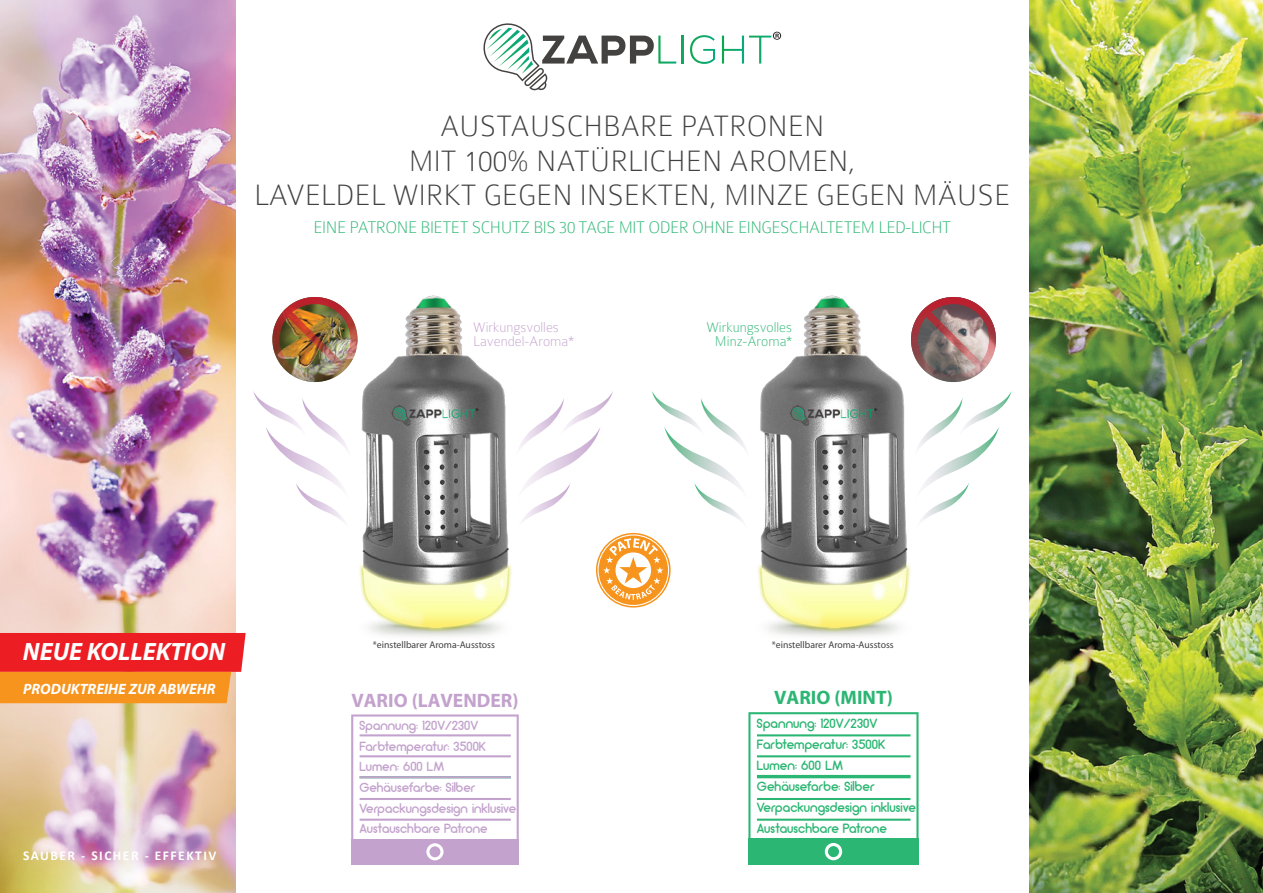
<style>
.page{position:relative;width:1263px;height:893px;background:#fff}
.page>*{position:absolute;margin:0;border:0;box-sizing:border-box;transform-origin:0 0}
.t1{font:100 31.5px/34.5px "Colaborate";color:#414042;text-align:center}
.t2{font:italic 700 25.2px "Myriad Pro";color:#fff}
.t3{font:700 19.5px "Myriad";color:#c3a2cd}
.t4{font:700 19.5px "Myriad";color:#2bb673}
.t5{font:100 18px "Colaborate";letter-spacing:-.025em;color:#2bb673}
.t6{font:100 15px/13.5px "Colaborate";color:#c3a2cd}
.t7{font:100 15px/13.5px "Colaborate";color:#2bb673;text-align:center}
.t8{font:italic 700 15px "Myriad Pro";color:#fff}
.t9{font:13.5px/21px "Arciform";letter-spacing:.005em;color:#2bb673}
.t10{font:700 13.5px "Calibri";letter-spacing:.11em;color:#fff}
.t11{font:13.35px/20.7px "Arciform";letter-spacing:.005em;color:#c3a2cd}
.t12{font:9.75px "Myriad";color:#414042}
</style>
<div class="page">
<img style="left:1029px;top:0;width:234px;height:893px">
<img style="left:0;top:0;width:235px;height:893px">
<svg style="left:483px;top:23px;width:193px;height:68px"></svg>
<hr style="left:681px;top:36px;width:2px;height:28px;background:#0ca756">
<svg style="left:690px;top:35px;width:25px;height:29px"></svg>
<svg style="left:722px;top:32px;width:59px;height:32px"></svg>
<svg style="left:351px;top:714px;width:168px;height:151px"></svg>
<svg style="left:748px;top:712px;width:170px;height:153px"></svg>
<img style="left:116px;top:257px;width:396px;height:380px">
<svg style="left:253px;top:390px;width:98px;height:140px"></svg>
<img style="left:757px;top:257px;width:395px;height:426px">
<svg style="left:914px;top:390px;width:98px;height:140px"></svg>
<img style="left:272px;top:297px;width:85px;height:85px">
<svg style="left:911px;top:297px;width:85px;height:85px"></svg>
<svg style="left:0;top:633px;width:246px;height:70px;background:#f15528"></svg>
<svg style="left:519px;top:391px;width:227px;height:217px"></svg>
<h1 class="t1" style="left:254px;top:109px;width:758px">AUSTAUSCHBARE PATRONEN<br>MIT 100% NATÜRLICHEN AROMEN,<br>LAVELDEL WIRKT GEGEN INSEKTEN, MINZE GEGEN MÄUSE</h1>
<h3 class="t5" style="left:313px;top:218px;width:639px">EINE PATRONE BIETET SCHUTZ BIS 30 TAGE MIT ODER OHNE EINGESCHALTETEM LED-LICHT</h3>
<p class="t6" style="left:473px;top:320px;width:102px">Wirkungsvolles<br>Lavendel-Aroma*</p>
<p class="t7" style="left:706px;top:320px;width:87px">Wirkungsvolles<br>Minz-Aroma*</p>
<h2 class="t2" style="left:23px;top:635px;width:204px">NEUE KOLLEKTION</h2>
<p class="t8" style="left:23px;top:679px;width:194px">PRODUKTREIHE ZUR ABWEHR</p>
<p class="t10" style="left:23px;top:846px;width:195px">SAUBER - SICHER - EFFEKTIV</p>
<p class="t12" style="left:373px;top:640px;width:124px">*einstellbarer Aroma-Ausstoss</p>
<p class="t12" style="left:772px;top:640px;width:124px">*einstellbarer Aroma-Ausstoss</p>
<h3 class="t3" style="left:351px;top:690px;width:169px">VARIO (LAVENDER)</h3>
<p class="t11" style="left:360px;top:715px;width:158px">Spannung: 120V/230V<br>Farbtemperatur: 3500K<br>Lumen: 600 LM<br>Gehäusefarbe: Silber<br>Verpackungsdesign inklusive<br>Austauschbare Patrone</p>
<h3 class="t4" style="left:774px;top:688px;width:120px">VARIO (MINT)</h3>
<p class="t9" style="left:757px;top:712px;width:160px">Spannung: 120V/230V<br>Farbtemperatur: 3500K<br>Lumen: 600 LM<br>Gehäusefarbe: Silber<br>Verpackungsdesign inklusive<br>Austauschbare Patrone</p>
</div>
